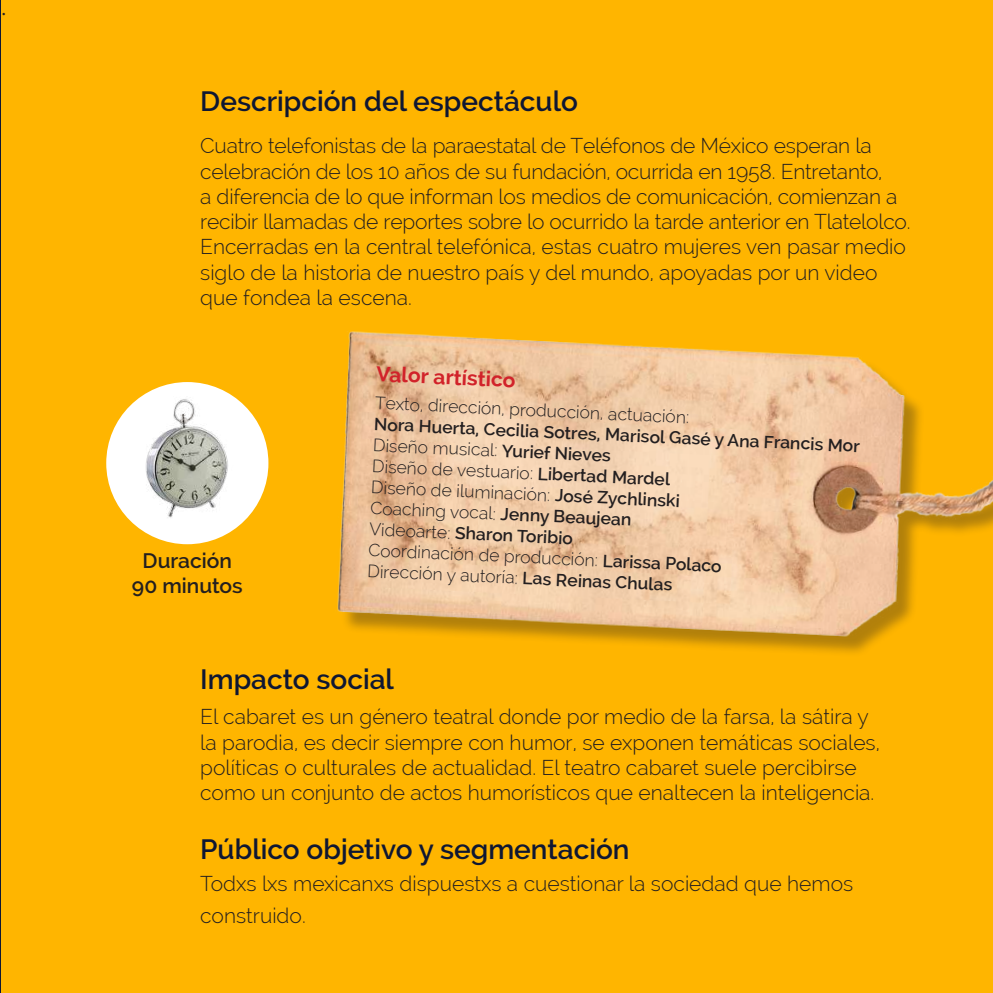
<style>
.page{position:relative;width:993px;height:993px;background:#fff}
.page>*{position:absolute;margin:0;border:0;box-sizing:border-box;transform-origin:0 0}
.t1{font:600 28px "Raleway";color:#0f1733}
.t2{font:300 21px/25.2px "Raleway";color:#231f20}
.t3{font:600 21px/25.2px "Raleway";color:#231f20;text-align:center}
.t4{font:700 21px "Raleway";color:#d1232a}
.t5{font:21px "Minion Pro";color:#231f20}
.t6{font:600 17.5px/21.2px "Raleway";color:#231f20}
.t7{font:300 17.5px "Raleway";color:#231f20}
.s1{font-weight:300}
</style>
<div class="page">
<hr style="left:0;top:0;width:2px;height:992px;background:#0f1733">
<div style="left:2px;top:0;width:990px;height:992px;background:#ffb500"></div>
<img style="left:337px;top:331px;width:655px;height:322px">
<div style="left:106px;top:382px;width:162px;height:162px;background:#fff;border-radius:50%"></div>
<img style="left:140px;top:397px;width:95px;height:121px">
<p class="t5" style="left:2px;top:-4px;width:6px">.</p>
<h1 class="t1" style="left:200px;top:85px;width:379px">Descripción del espectáculo</h1>
<p class="t2" style="left:200px;top:133px;width:711px">Cuatro telefonistas de la paraestatal de Teléfonos de México esperan la celebración de los 10 años de su fundación, ocurrida en 1958. Entretanto,<br>a diferencia de lo que informan los medios de comunicación, comienzan a recibir llamadas de reportes sobre lo ocurrido la tarde anterior en Tlatelolco.<br>Encerradas en la central telefónica, estas cuatro mujeres ven pasar medio siglo de la historia de nuestro país y del mundo, apoyadas por un video que fondea la escena.</p>
<p class="t3" style="left:132px;top:548px;width:112px">Duración<br>90 minutos</p>
<p class="t4" style="left:377px;top:361px;width:141px;rotate:3deg">Valor artístico</p>
<p class="t7" style="left:375px;top:391px;width:316px;rotate:3deg">Texto, dirección, producción, actuación:</p>
<p class="t6" style="left:374px;top:411px;width:487px;rotate:3deg">Nora Huerta, Cecilia Sotres, Marisol Gasé y Ana Francis Mor <span class="s1">Diseño musical:</span> Yurief Nieves<br><span class="s1">Diseño de vestuario:</span> Libertad Mardel<br><span class="s1">Diseño de iluminación:</span> José Zychlinski<br><span class="s1">Coaching vocal:</span> Jenny Beaujean<br><span class="s1">Videoarte:</span> Sharon Toribio<br><span class="s1">Coordinación de producción:</span> Larissa Polaco<br><span class="s1">Dirección y autoría:</span> Las Reinas Chulas</p>
<h1 class="t1" style="left:200px;top:662px;width:195px">Impacto social</h1>
<p class="t2" style="left:200px;top:704px;width:681px">El cabaret es un género teatral donde por medio de la farsa, la sátira y la parodia, es decir siempre con humor, se exponen temáticas sociales, políticas o culturales de actualidad. El teatro cabaret suele percibirse como un conjunto de actos humorísticos que enaltecen la inteligencia.</p>
<h1 class="t1" style="left:200px;top:832px;width:430px">Público objetivo y segmentación</h1>
<p class="t2" style="left:200px;top:867px;width:654px;line-height:32.2px">Todxs lxs mexicanxs dispuestxs a cuestionar la sociedad que hemos construido.</p>
</div>
